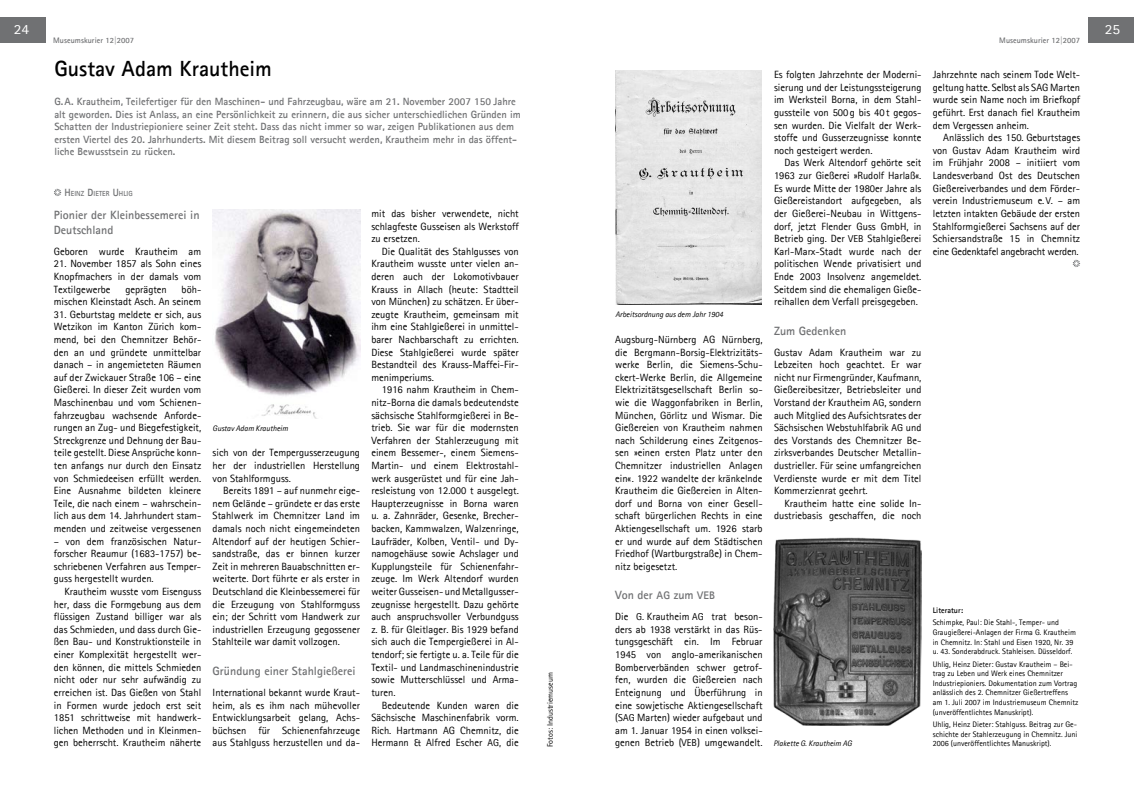
<style>
.page{position:relative;width:1134px;height:794px;background:#fff}
.page>*{position:absolute;margin:0;border:0;box-sizing:border-box;transform-origin:0 0}
.t1{font:700 22px "Agfa Rotis Sans Serif";color:#000}
.t2{font:14px "Agfa Rotis Sans Serif";color:#fff;scale:1.1 1}
.t3{font:700 12px/14.4px "Agfa Rotis Sans Serif";color:#707173}
.t4{font:10.5px/12.6px "Agfa Rotis Sans Serif";color:#000;text-align:justify}
.t5{font:700 10.5px/12.6px "Agfa Rotis Sans Serif";color:#707173}
.t6{font:8px/9.6px "Agfa Rotis Sans Serif";color:#000}
.t7{font:italic 8px "Agfa Rotis Sans Serif";color:#000}
.t8{font:700 8px "Agfa Rotis Sans Serif";letter-spacing:.005em;color:#707173}
.t9{font:700 8px "Agfa Rotis Sans Serif";color:#000}
.t10{font:700 7.3px "Agfa Rotis Sans Serif";letter-spacing:.015em;color:#707173;scale:.95 1}
.s1{font-size:10.5px}
.s2{font-size:10px}
.s3{font-size:11px}
</style>
<div class="page">
<div style="left:0;top:17px;width:45px;height:26px;background:#707173"></div>
<div style="left:1089px;top:17px;width:45px;height:26px;background:#707173"></div>
<img style="left:773px;top:537px;width:149px;height:188px">
<svg style="left:54px;top:189px;width:7px;height:7px"></svg>
<img style="left:213px;top:209px;width:147px;height:209px">
<svg style="left:1073px;top:260px;width:7px;height:7px"></svg>
<img style="left:615px;top:71px;width:147px;height:234px">
<h2 class="t2" style="left:14px;top:21px;width:15px">24</h2>
<p class="t8" style="left:53px;top:35px;width:82px">Museumskurier 12|2007</p>
<h1 class="t1" style="left:54px;top:54px;width:219px">Gustav Adam Krautheim</h1>
<p class="t5" style="left:54px;top:95px;width:468px">G.A. Krautheim, Teilefertiger für den Maschinen- und Fahrzeugbau, wäre am 21. November 2007 150 Jahre alt geworden. Dies ist Anlass, an eine Persönlichkeit zu erinnern, die aus sicher unterschiedlichen Gründen im Schatten der Industriepioniere seiner Zeit steht. Dass das nicht immer so war, zeigen Publikationen aus dem ersten Viertel des 20. Jahrhunderts. Mit diesem Beitrag soll versucht werden, Krautheim mehr in das öffent&shy;liche Bewusstsein zu rücken.</p>
<p class="t10" style="left:64px;top:189px;width:74px"><span class="s1">H</span> EINZ <span class="s1">D</span>IETER <span class="s1">U</span> HLIG</p>
<p class="t3" style="left:54px;top:208px;width:147px">Pionier der Kleinbessemerei in<br>Deutschland</p>
<p class="t4" style="left:54px;top:245px;width:149px">Geboren wurde Krautheim am</p>
<p class="t4" style="left:54px;top:257px;width:149px">21. November 1857 als Sohn eines Knopfmachers in der damals vom Textilgewerbe</p>
<p class="t4" style="left:54px;top:282px;width:149px;text-align:right">böh-<br>mischen Kleinstadt Asch. An seinem</p>
<p class="t4" style="left:54px;top:308px;width:149px">31. Geburtstag meldete er sich, aus Wetzikon im Kanton Zürich kom&shy;mend, bei den Chemnitzer Behör&shy;den an und gründete unmittelbar danach – in angemieteten Räumen auf der Zwickauer Straße 106 – eine Gießerei. In dieser Zeit wurden vom Maschinenbau und vom Schienen&shy;fahrzeugbau wachsende Anforde&shy;rungen an Zug- und Biegefestigkeit, Streckgrenze und Dehnung der Bau&shy;teile gestellt. Diese Ansprüche konn&shy;ten anfangs nur durch den Einsatz von Schmiedeeisen erfüllt werden.<br>Eine Ausnahme bildeten kleinere Teile, die nach einem – wahrschein&shy;lich aus dem 14. Jahrhundert stam&shy;menden und zeitweise vergessenen</p>
<p class="t4" style="left:54px;top:534px;width:149px">– von dem französischen Natur&shy;forscher Reaumur (1683-1757) be&shy;schriebenen Verfahren aus Temper&shy;guss hergestellt wurden.</p>
<p class="t4" style="left:54px;top:585px;width:149px;text-indent:10px">Krautheim wusste vom Eisenguss her, dass die Formgebung aus dem flüssigen Zustand billiger war als das Schmieden, und dass durch Gie&shy;ßen Bau- und Konstruktionsteile in einer Komplexität hergestellt wer&shy;den können, die mittels Schmieden nicht oder nur sehr aufwändig zu erreichen ist. Das Gießen von Stahl in Formen wurde jedoch erst seit 1851 schrittweise mit handwerk&shy;lichen Methoden und in Kleinmen&shy;gen beherrscht. Krautheim näherte</p>
<p class="t4" style="left:125px;top:282px;width:43px">geprägten</p>
<p class="t7" style="left:213px;top:424px;width:77px">Gustav Adam Krautheim</p>
<p class="t4" style="left:213px;top:446px;width:149px">sich von der Tempergusserzeugung her der industriellen Herstellung von Stahlformguss.</p>
<p class="t4" style="left:213px;top:484px;width:149px;text-indent:10px">Bereits 1891 – auf nunmehr eige&shy;nem Gelände – gründete er das erste Stahlwerk im Chemnitzer Land im damals noch nicht eingemeindeten Altendorf auf der heutigen Schier&shy;sandstraße, das er binnen kurzer Zeit in mehreren Bauabschnitten er&shy;weiterte. Dort führte er als erster in Deutschland die Kleinbessemerei für die Erzeugung von Stahlformguss ein; der Schritt vom Handwerk zur industriellen Erzeugung gegossener Stahlteile war damit vollzogen.</p>
<p class="t3" style="left:213px;top:663px;width:145px">Gründung einer Stahlgießerei</p>
<p class="t4" style="left:213px;top:686px;width:149px">International bekannt wurde Kraut&shy;heim, als es ihm nach mühevoller Entwicklungsarbeit gelang, Achs&shy;büchsen für Schienenfahrzeuge aus Stahlguss herzustellen und da-</p>
<p class="t4" style="left:371px;top:207px;width:149px">mit das bisher verwendete, nicht schlagfeste Gusseisen als Werkstoff zu ersetzen.</p>
<p class="t4" style="left:371px;top:245px;width:149px;text-indent:10px">Die Qualität des Stahlgusses von Krautheim wusste unter vielen an&shy;deren auch der Lokomotivbauer Krauss in Allach (heute: Stadtteil von München) zu schätzen. Er über&shy;zeugte Krautheim, gemeinsam mit ihm eine Stahlgießerei in unmittel&shy;barer Nachbarschaft zu errichten.<br>Diese Stahlgießerei wurde später Bestandteil des Krauss-Maffei-Fir&shy;menimperiums.</p>
<p class="t4" style="left:371px;top:383px;width:149px;text-indent:10px">1916 nahm Krautheim in Chem&shy;nitz-Borna die damals bedeutendste sächsische Stahlformgießerei in Be&shy;trieb. Sie war für die modernsten Verfahren der Stahlerzeugung mit einem Bessemer-, einem Siemens-Martin- und einem Elektrostahl&shy;werk ausgerüstet und für eine Jah&shy;resleistung von 12.000 t ausgelegt.<br>Haupterzeugnisse in Borna waren u. a. Zahnräder, Gesenke, Brecher&shy;backen, Kammwalzen, Walzenringe, Laufräder, Kolben, Ventil- und Dy&shy;namogehäuse sowie Achslager und Kupplungsteile für Schienenfahr&shy;zeuge. Im Werk Altendorf wurden weiter Gusseisen- und Metallgusser&shy;zeugnisse hergestellt. Dazu gehörte auch anspruchsvoller Verbundguss z. B. für Gleitlager. Bis 1929 befand sich auch die Tempergießerei in Al&shy;tendorf; sie fertigte u. a. Teile für die Textil- und Landmaschinenindustrie sowie Mutterschlüssel und Arma&shy;turen.</p>
<p class="t4" style="left:371px;top:698px;width:149px;text-indent:10px">Bedeutende Kunden waren die Sächsische Maschinenfabrik vorm.<br>Rich. Hartmann AG Chemnitz, die Hermann &amp; Alfred Escher <span class="s2">AG,</span> die</p>
<p class="t6" style="left:545px;top:747px;width:76px;rotate:-90deg">Fotos: Industriemuseum</p>
<p class="t7" style="left:615px;top:310px;width:109px">Arbeitsordnung aus dem Jahr 1904</p>
<p class="t4" style="left:615px;top:333px;width:149px">Augsburg-Nürnberg AG Nürnberg, die Bergmann-Borsig-Elektrizitäts&shy;werke Berlin, die Siemens-Schu&shy;ckert-Werke Berlin, die Allgemeine Elektrizitätsgesellschaft Berlin so&shy;wie die Waggonfabriken in Berlin, München, Görlitz und Wismar. Die Gießereien von Krautheim nahmen nach Schilderung eines Zeitgenos&shy;sen »einen ersten Platz unter den Chemnitzer industriellen Anlagen ein«. 1922 wandelte der kränkelnde Krautheim die Gießereien in Alten&shy;dorf und Borna von einer Gesell&shy;schaft bürgerlichen Rechts in eine Aktiengesellschaft um. 1926 starb er und wurde auf dem Städtischen Friedhof (Wartburgstraße) in Chem&shy;nitz beigesetzt.</p>
<p class="t3" style="left:615px;top:588px;width:101px">Von der <span class="s3">AG</span> zum <span class="s3">VEB</span></p>
<p class="t4" style="left:615px;top:610px;width:149px">Die <span class="s2">G.</span> Krautheim <span class="s2">AG</span> trat beson&shy;ders ab 1938 verstärkt in das Rüs&shy;tungsgeschäft ein. Im Februar 1945 von anglo-amerikanischen Bomberverbänden schwer getrof&shy;fen, wurden die Gießereien nach Enteignung und Überführung in eine sowjetische Aktiengesellschaft (<span class="s2">SAG</span> Marten) wieder aufgebaut und am 1. Januar 1954 in einen volksei&shy;genen Betrieb (<span class="s2">VEB</span>) umgewandelt.</p>
<p class="t4" style="left:774px;top:68px;width:149px">Es folgten Jahrzehnte der Moderni&shy;sierung und der Leistungssteigerung im Werksteil Borna, in dem Stahl&shy;gussteile von 500 g bis 40t gegos&shy;sen wurden. Die Vielfalt der Werk&shy;stoffe und Gusserzeugnisse konnte noch gesteigert werden.</p>
<p class="t4" style="left:774px;top:156px;width:149px;text-indent:10px">Das Werk Altendorf gehörte seit 1963 zur Gießerei »Rudolf Harlaß«.<br>Es wurde Mitte der 1980er Jahre als Gießereistandort aufgegeben, als der Gießerei-Neubau in Wittgens&shy;dorf, jetzt Flender Guss GmbH, in Betrieb ging. Der <span class="s2">VEB</span> Stahlgießerei Karl-Marx-Stadt wurde nach der politischen Wende privatisiert und Ende 2003 Insolvenz angemeldet.<br>Seitdem sind die ehemaligen Gieße&shy;reihallen dem Verfall preisgegeben.</p>
<p class="t3" style="left:774px;top:323px;width:74px">Zum Gedenken</p>
<p class="t4" style="left:774px;top:345px;width:149px">Gustav Adam Krautheim war zu Lebzeiten hoch geachtet. Er war nicht nur Firmengründer, Kaufmann, Gießereibesitzer, Betriebsleiter und Vorstand der Krautheim <span class="s2">AG</span>, sondern auch Mitglied des Aufsichtsrates der Sächsischen Webstuhlfabrik <span class="s2">AG</span> und des Vorstands des Chemnitzer Be&shy;zirksverbandes Deutscher Metallin&shy;dustrieller. Für seine umfangreichen Verdienste wurde er mit dem Titel Kommerzienrat geehrt.</p>
<p class="t4" style="left:774px;top:497px;width:149px;text-align:right">Krautheim hatte eine solide In&shy;dustriebasis geschaffen, die noch</p>
<p class="t8" style="left:999px;top:35px;width:82px">Museumskurier 12|2007</p>
<p class="t4" style="left:933px;top:68px;width:149px">Jahrzehnte nach seinem Tode Welt&shy;geltung hatte. Selbst als SAG Marten wurde sein Name noch im Briefkopf geführt. Erst danach fiel Krautheim dem Vergessen anheim.</p>
<p class="t4" style="left:933px;top:131px;width:149px;text-indent:10px">Anlässlich des 150. Geburtstages von Gustav Adam Krautheim wird im Frühjahr 2008 – initiiert vom Landesverband Ost des Deutschen Gießereiverbandes und dem Förder&shy;verein Industriemuseum e. <span class="s2">V</span>. – am letzten intakten Gebäude der ersten Stahlformgießerei Sachsens auf der Schiersandstraße 15 in Chemnitz eine Gedenktafel angebracht werden.</p>
<p class="t9" style="left:933px;top:605px;width:32px">Literatur:</p>
<p class="t6" style="left:933px;top:617px;width:145px">Schimpke, Paul: Die Stahl-, Temper- und Graugießerei-Anlagen der Firma G. Krautheim in Chemnitz. In: Stahl und Eisen 1920, Nr. 39 u. 43. Sonderabdruck. Stahleisen. Düsseldorf.</p>
<p class="t6" style="left:933px;top:659px;width:147px">Uhlig, Heinz Dieter: Gustav Krautheim – Bei&shy;trag zu Leben und Werk eines Chemnitzer Industriepioniers. Dokumentation zum Vortrag anlässlich des 2. Chemnitzer Gießertreffens am 1. Juli 2007 im Industriemuseum Chemnitz (unveröffentlichtes Manuskript).</p>
<p class="t6" style="left:933px;top:719px;width:146px">Uhlig, Heinz Dieter: Stahlguss. Beitrag zur Ge&shy;schichte der Stahlerzeugung in Chemnitz. Juni</p>
<p class="t7" style="left:773px;top:739px;width:80px">Plakette G. Krautheim AG</p>
<p class="t6" style="left:933px;top:738px;width:120px">2006 (unveröffentlichtes Manuskript).</p>
<h2 class="t2" style="left:1105px;top:21px;width:16px">25</h2>
</div>
